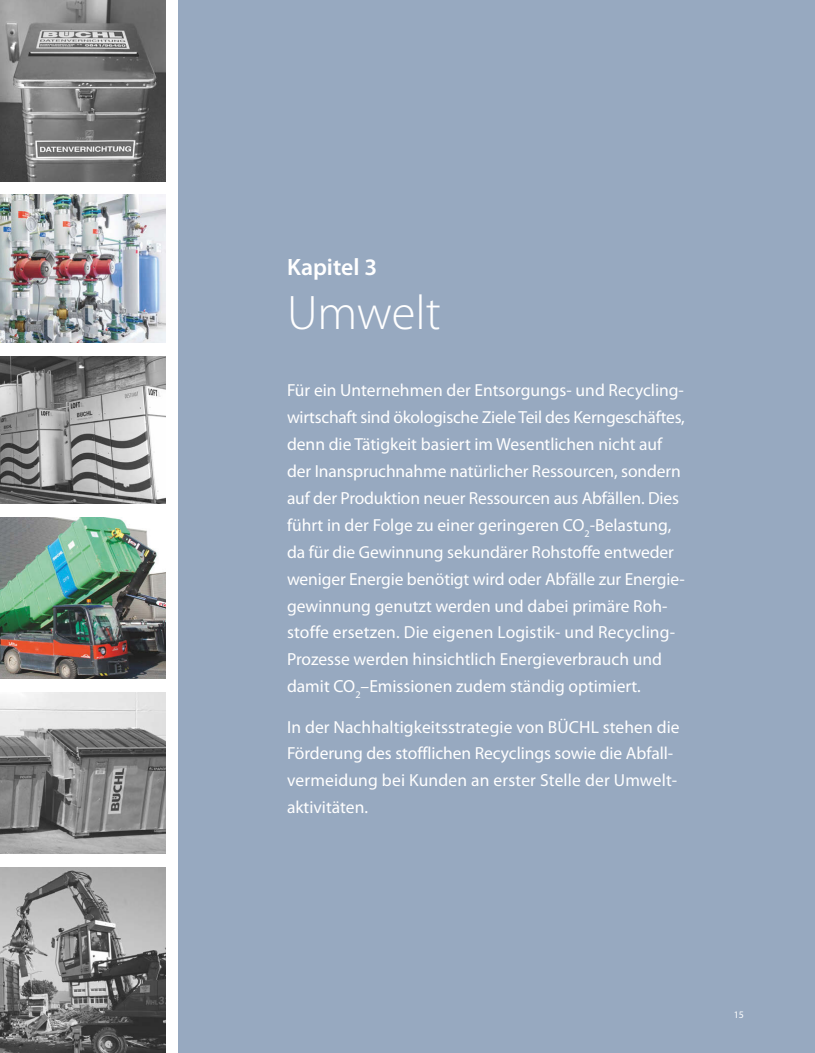
<style>
.page{position:relative;width:815px;height:1053px;background:#fff}
.page>*{position:absolute;margin:0;border:0;box-sizing:border-box;transform-origin:0 0}
.t1{font:300 48.75px "Myriad Pro";color:#fff}
.t2{font:600 23.75px "Myriad Pro";color:#fff}
.t3{font:17.5px/26.9px "Myriad Pro";color:#fff}
.t4{font:10px "Myriad Pro";color:#fff}
</style>
<div class="page">
<div style="left:179px;top:0;width:636px;height:1052px;background:#97a9c0"></div>
<img style="left:0;top:0;width:166px;height:181px">
<img style="left:0;top:517px;width:166px;height:161px">
<img style="left:0;top:867px;width:166px;height:185px">
<img style="left:0;top:356px;width:166px;height:148px">
<img style="left:0;top:195px;width:166px;height:147px">
<img style="left:0;top:692px;width:166px;height:161px">
<h2 class="t2" style="left:287px;top:252px;width:92px">Kapitel 3</h2>
<h1 class="t1" style="left:287px;top:283px;width:155px">Umwelt</h1>
<p class="t3" style="left:287px;top:377px;width:399px">Für ein Unternehmen der Entsorgungs- und Recycling&shy;wirtschaft sind ökologische Ziele Teil des Kerngeschäftes, denn die Tätigkeit basiert im Wesentlichen nicht auf der Inanspruchnahme natürlicher Ressourcen, sondern auf der Produktion neuer Ressourcen aus Abfällen. Dies führt in der Folge zu einer geringeren CO<sub>2</sub>-Belastung, da für die Gewinnung sekundärer Rohstoffe entweder weniger Energie benötigt wird oder Abfälle zur Energie&shy;gewinnung genutzt werden und dabei primäre Roh&shy;stoffe ersetzen. Die eigenen Logistik- und Recycling-Prozesse werden hinsichtlich Energieverbrauch und damit CO<sub>2</sub>–Emissionen zudem ständig optimiert.</p>
<p class="t3" style="left:287px;top:713px;width:394px">In der Nachhaltigkeitsstrategie von BÜCHL stehen die Förderung des stofflichen Recyclings sowie die Abfall&shy;vermeidung bei Kunden an erster Stelle der Umwelt&shy;aktivitäten.</p>
<p class="t4" style="left:734px;top:1007px;width:12px">15</p>
</div>
